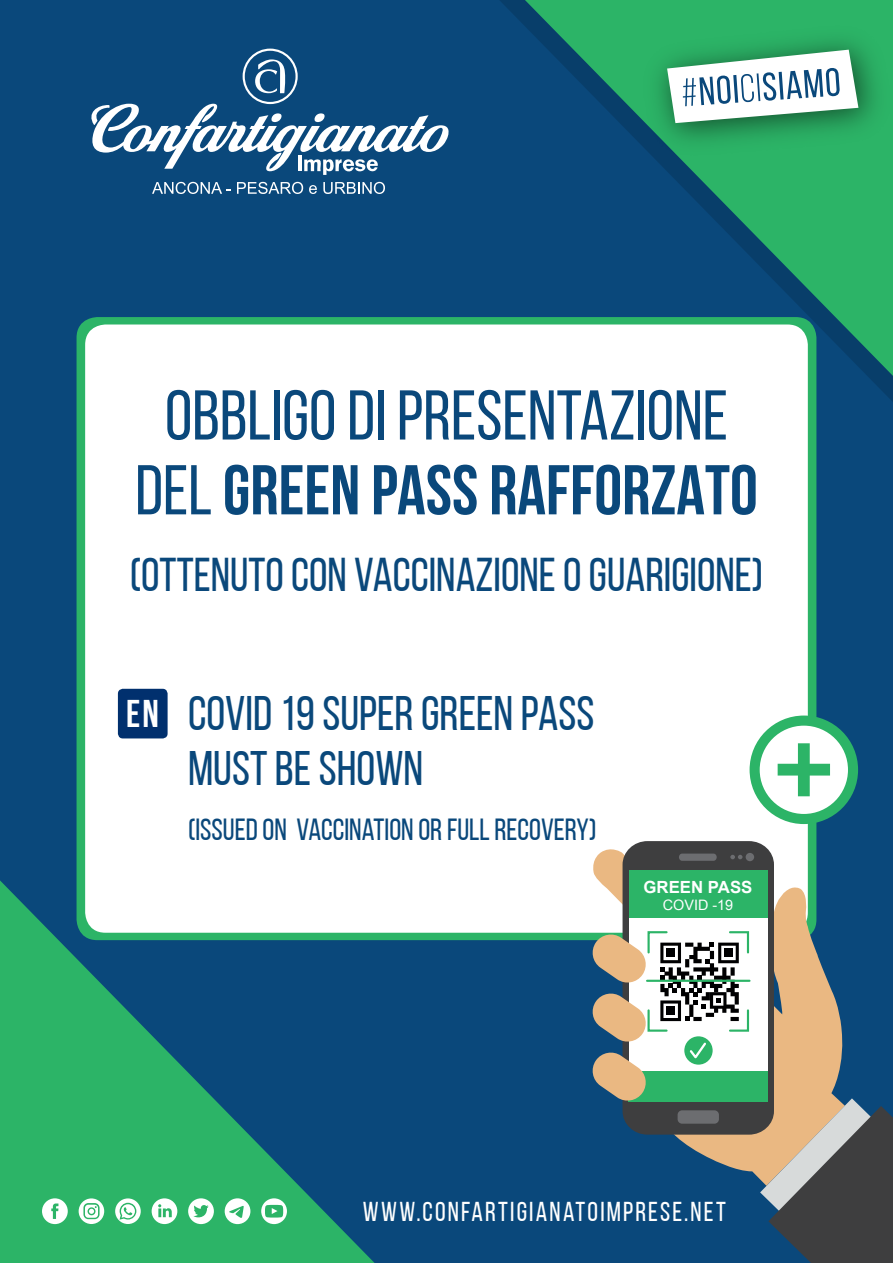
<style>
.page{position:relative;width:893px;height:1263px;background:#0a487b}
.page>*{position:absolute;margin:0;border:0;box-sizing:border-box;transform-origin:0 0}
.t1{font:70.2px/74.8px "Bebas Neue";color:#0a487b;text-align:center}
.t2{font:48.45px/54.9px "Bebas Neue";color:#0a487b}
.t3{font:47.25px "Bebas Neue";color:#0a487b}
.t4{font:30.6px "Bebas Neue";color:#0a487b}
.t5{font:27.3px "Bebas Neue";letter-spacing:.08em;color:#fff}
.t6{font:700 16.8px "Arial";color:#fff}
.t7{font:14.4px "Arial";color:#fff}
.s1{font-weight:700}
.s2{font-weight:700;font-size:38.55px;color:#fff}
</style>
<div class="page">
<div style="left:77px;top:317px;width:739px;height:623px;background:#2cb467;border-radius:21px"></div>
<div style="left:85px;top:324px;width:723px;height:609px;background:#fff;border-radius:20px"></div>
<svg style="left:490px;top:0;width:403px;height:416px"></svg>
<svg style="left:525px;top:0;width:368px;height:376px"></svg>
<svg style="left:593px;top:845px;width:250px;height:334px;fill:#eab882"></svg>
<svg style="left:760px;top:1098px;width:133px;height:165px;background:#6f6d69"></svg>
<div style="left:623px;top:841px;width:151px;height:293px;background:#3e3e3f;border-radius:24px"></div>
<div style="left:679px;top:853px;width:38px;height:8px;background:#6c6d70;border-radius:3px"></div>
<div style="left:746px;top:853px;width:8px;height:8px;background:#6c6d70;border-radius:50%"></div>
<svg style="left:730px;top:855px;width:12px;height:4px"></svg>
<div style="left:629px;top:870px;width:139px;height:231px;background:#fff"></div>
<div style="left:678px;top:1110px;width:41px;height:14px;background:#6c6d70;border-radius:5px"></div>
<div style="left:629px;top:870px;width:139px;height:48px;background:#2cb467"></div>
<div style="left:629px;top:1071px;width:139px;height:30px;background:#2cb467"></div>
<svg style="left:590px;top:930px;width:160px;height:173px"></svg>
<svg style="left:152px;top:182px;width:79px;height:12px"></svg>
<svg style="left:237px;top:182px;width:66px;height:12px"></svg>
<svg style="left:309px;top:185px;width:8px;height:9px"></svg>
<svg style="left:323px;top:182px;width:62px;height:12px"></svg>
<svg style="left:91px;top:49px;width:358px;height:126px"></svg>
<div style="left:118px;top:689px;width:50px;height:49px;background:#01306e;border-radius:5px"></div>
<svg style="left:0;top:880px;width:375px;height:383px"></svg>
<svg style="left:261px;top:1198px;width:26px;height:26px"></svg>
<svg style="left:79px;top:1198px;width:25px;height:26px"></svg>
<svg style="left:115px;top:1198px;width:26px;height:26px"></svg>
<svg style="left:152px;top:1198px;width:25px;height:26px"></svg>
<svg style="left:188px;top:1198px;width:26px;height:26px"></svg>
<svg style="left:225px;top:1198px;width:25px;height:26px"></svg>
<svg style="left:42px;top:1198px;width:26px;height:26px"></svg>
<div style="left:750px;top:715px;width:108px;height:109px;background:#2cb467;border-radius:50%"></div>
<div style="left:760px;top:726px;width:88px;height:88px;background:#fff;border-radius:50%"></div>
<svg style="left:778px;top:743px;width:52px;height:53px"></svg>
<img style="left:633px;top:15px;width:260px;height:151px">
<svg style="left:667px;top:50px;width:191px;height:73px;background:#aacdc4"></svg>
<p class="t1" style="left:135px;top:377px;width:624px">OBBLIGO DI PRESENTAZIONE<br>DEL <span class="s1">GREEN PASS RAFFORZATO</span></p>
<p class="t3" style="left:130px;top:549px;width:635px">(OTTENUTO CON VACCINAZIONE O GUARIGIONE)</p>
<p class="t2" style="left:188px;top:685px;width:408px;text-indent:-62px"><span class="s2">EN</span> COVID 19 SUPER GREEN PASS<br>MUST BE SHOWN</p>
<p class="t4" style="left:188px;top:813px;width:410px">(ISSUED ON VACCINATION OR FULL RECOVERY)</p>
<p class="t6" style="left:644px;top:876px;width:110px">GREEN PASS</p>
<p class="t7" style="left:663px;top:895px;width:72px">COVID -19</p>
<p class="t5" style="left:363px;top:1197px;width:365px">WWW.CONFARTIGIANATOIMPRESE.NET</p>
</div>
